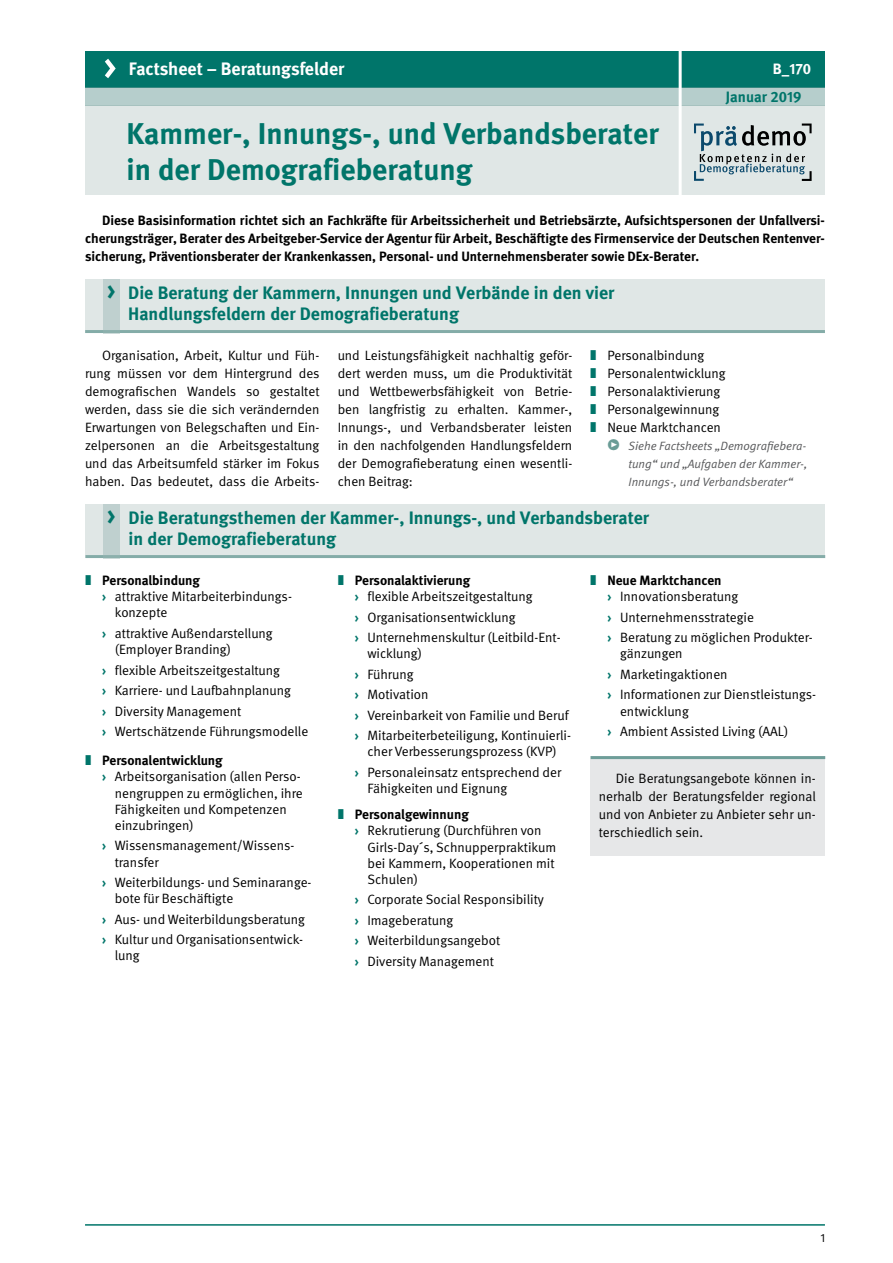
<style>
.page{position:relative;width:893px;height:1263px;background:#fff}
.page>*{position:absolute;margin:0;border:0;box-sizing:border-box;transform-origin:0 0}
.H1_Thema{font:700 30px/36px "DGUV Meta";color:#00756a}
.t1{font:700 18px/21.6px "DGUV Meta";color:#00756a}
.H3_Factsheet_neu{font:700 18px "DGUV Meta";color:#fff}
.H3_Datum{font:700 15px "DGUV Meta";color:#00756a}
.H3_Nummerierung_neu{font:700 15px "DGUV Meta";color:#fff}
.P_Fließtext_Einzug_L{font:13.5px/16.2px "DGUV Meta";color:#000}
.P_Fließtext_Einzug_L-2{font:700 13.5px/18px "DGUV Meta";color:#000;text-align:justify}
.P_Fließtext__Einzug{font:13.5px/18px "DGUV Meta";color:#000;text-align:justify}
.t2{font:italic 12px/18px "DGUV Meta";color:#58595b;text-align:justify}
.Paginierung_rechts{font:12px "DGUV Meta";color:#000}
.s1{font-size:28.5px}
.s2{font-weight:700;color:#00756a}
</style>
<div class="page">
<hr style="left:85px;top:1224px;width:740px;height:2px;background:#00756a">
<div style="left:85px;top:51px;width:740px;height:36px;background:#00756a"></div>
<div style="left:85px;top:105px;width:740px;height:90px;background:#e0e7e6"></div>
<div style="left:85px;top:87px;width:740px;height:18px;background:#b6cecc"></div>
<hr style="left:679px;top:44px;width:3px;height:153px;background:#fff">
<svg style="left:105px;top:59px;width:11px;height:19px"></svg>
<div style="left:85px;top:279px;width:740px;height:54px;background:#e0e7e6"></div>
<hr style="left:85px;top:330px;width:740px;height:3px;background:#6e9e99">
<div style="left:103px;top:279px;width:16px;height:54px;background:#bfd0cf"></div>
<div style="left:591px;top:756px;width:234px;height:99px;background:#e6e7e8"></div>
<hr style="left:591px;top:756px;width:234px;height:3px;background:#6e9e99">
<div style="left:85px;top:504px;width:740px;height:54px;background:#e0e7e6"></div>
<hr style="left:85px;top:555px;width:740px;height:3px;background:#6e9e99">
<div style="left:104px;top:504px;width:16px;height:54px;background:#bfd0cf"></div>
<svg style="left:694px;top:124px;width:118px;height:57px"></svg>
<h3 class="H3_Factsheet_neu" style="left:129px;top:58px;width:217px">Factsheet – Beratungsfelder</h3>
<h3 class="H3_Nummerierung_neu" style="left:773px;top:60px;width:40px">B_170</h3>
<h1 class="H1_Thema" style="left:126px;top:116px;width:534px">Kammer-, Innungs-, und Verbandsberater in der Demografieberatung</h1>
<h3 class="H3_Datum" style="left:726px;top:88px;width:77px">Januar 2019</h3>
<p class="P_Fließtext_Einzug_L-2" style="left:85px;top:212px;width:741px;text-indent:17px">Diese Basisinformation richtet sich an Fachkräfte für Arbeitssicherheit und Betriebsärzte, Aufsichtspersonen der Unfallversi&shy;cherungsträger, Berater des Arbeitgeber-Service der Agentur für Arbeit, Beschäftigte des Firmenservice der Deutschen Rentenver&shy;sicherung, Präventionsberater der Krankenkassen, Personal- und Unternehmensberater sowie DEx-Berater.</p>
<p class="t1" style="left:128px;top:282px;width:488px;text-indent:-21px"><span class="s1">›</span> Die Beratung der Kammern, Innungen und Verbände in den vier<br>Handlungsfeldern der Demografieberatung</p>
<p class="P_Fließtext_Einzug_L" style="left:85px;top:347px;width:236px;line-height:18px;text-align:justify;text-indent:17px">Organisation, Arbeit, Kultur und Füh&shy;rung müssen vor dem Hintergrund des demografischen Wandels so gestaltet werden, dass sie die sich verändernden Erwartungen von Belegschaften und Ein&shy;zelpersonen an die Arbeitsgestaltung und das Arbeitsumfeld stärker im Fokus haben. Das bedeutet, dass die Arbeits-</p>
<p class="P_Fließtext_Einzug_L" style="left:338px;top:347px;width:236px;line-height:18px;text-align:justify">und Leistungsfähigkeit nachhaltig geför&shy;dert werden muss, um die Produktivität und Wettbewerbsfähigkeit von Betrie&shy;ben langfristig zu erhalten. Kammer-, Innungs-, und Verbandsberater leisten in den nachfolgenden Handlungsfeldern der Demografieberatung einen wesentli&shy;chen Beitrag:</p>
<p class="P_Fließtext_Einzug_L" style="left:607px;top:348px;width:98px">Personalbindung</p>
<p class="P_Fließtext_Einzug_L" style="left:607px;top:366px;width:120px">Personalentwicklung</p>
<p class="P_Fließtext_Einzug_L" style="left:607px;top:384px;width:115px">Personalaktivierung</p>
<p class="P_Fließtext_Einzug_L" style="left:607px;top:402px;width:113px">Personalgewinnung</p>
<p class="P_Fließtext_Einzug_L" style="left:607px;top:420px;width:115px">Neue Marktchancen</p>
<p class="t2" style="left:629px;top:437px;width:180px">Siehe Factsheets „Demografiebera&shy;tung“ und „Aufgaben der Kammer-, Innungs-, und Verbandsberater“</p>
<p class="t1" style="left:129px;top:507px;width:522px;text-indent:-21px"><span class="s1">›</span> Die Beratungsthemen der Kammer-, Innungs-, und Verbandsberater in der Demografieberatung</p>
<p class="P_Fließtext_Einzug_L-2" style="left:102px;top:572px;width:99px">Personalbindung</p>
<p class="P_Fließtext_Einzug_L" style="left:115px;top:589px;width:179px;text-indent:-13px"><span class="s2">›</span> attraktive Mitarbeiterbindungs&shy;konzepte</p>
<p class="P_Fließtext_Einzug_L" style="left:115px;top:625px;width:159px;text-indent:-13px"><span class="s2">›</span> attraktive Außendarstellung (Employer Branding)</p>
<p class="P_Fließtext_Einzug_L" style="left:102px;top:662px;width:179px"><span class="s2">›</span> flexible Arbeitszeitgestaltung</p>
<p class="P_Fließtext_Einzug_L" style="left:102px;top:683px;width:190px"><span class="s2">›</span> Karriere- und Laufbahnplanung</p>
<p class="P_Fließtext_Einzug_L" style="left:102px;top:703px;width:141px"><span class="s2">›</span> Diversity Management</p>
<p class="P_Fließtext_Einzug_L" style="left:102px;top:723px;width:208px"><span class="s2">›</span> Wertschätzende Führungsmodelle</p>
<p class="P_Fließtext_Einzug_L-2" style="left:102px;top:752px;width:122px">Personalentwicklung</p>
<p class="P_Fließtext_Einzug_L" style="left:115px;top:769px;width:189px;text-indent:-13px"><span class="s2">›</span> Arbeitsorganisation (allen Perso&shy;nengruppen zu ermöglichen, ihre<br>Fähigkeiten und Kompetenzen einzubringen)</p>
<p class="P_Fließtext_Einzug_L" style="left:115px;top:838px;width:180px;text-indent:-13px"><span class="s2">›</span> Wissensmanagement/Wissens&shy;transfer</p>
<p class="P_Fließtext_Einzug_L" style="left:115px;top:874px;width:198px;text-indent:-13px"><span class="s2">›</span> Weiterbildungs- und Seminarange&shy;bote für Beschäftigte</p>
<p class="P_Fließtext_Einzug_L" style="left:102px;top:911px;width:204px"><span class="s2">›</span> Aus- und Weiterbildungsberatung</p>
<p class="P_Fließtext_Einzug_L" style="left:115px;top:932px;width:190px;text-indent:-13px"><span class="s2">›</span> Kultur und Organisationsentwick&shy;lung</p>
<p class="P_Fließtext_Einzug_L-2" style="left:355px;top:572px;width:117px">Personalaktivierung</p>
<p class="P_Fließtext_Einzug_L" style="left:355px;top:589px;width:179px"><span class="s2">›</span> flexible Arbeitszeitgestaltung</p>
<p class="P_Fließtext_Einzug_L" style="left:355px;top:609px;width:163px"><span class="s2">›</span> Organisationsentwicklung</p>
<p class="P_Fließtext_Einzug_L" style="left:367px;top:630px;width:195px;text-indent:-13px"><span class="s2">›</span> Unternehmenskultur (Leitbild-Ent&shy;wicklung)</p>
<p class="P_Fließtext_Einzug_L" style="left:355px;top:666px;width:60px"><span class="s2">›</span> Führung</p>
<p class="P_Fließtext_Einzug_L" style="left:355px;top:687px;width:75px"><span class="s2">›</span> Motivation</p>
<p class="P_Fließtext_Einzug_L" style="left:355px;top:707px;width:215px"><span class="s2">›</span> Vereinbarkeit von Familie und Beruf</p>
<p class="P_Fließtext_Einzug_L" style="left:355px;top:728px;width:218px;text-align:center"><span class="s2">›</span> Mitarbeiterbeteiligung, Kontinuierli&shy;cher Verbesserungsprozess (KVP)</p>
<p class="P_Fließtext_Einzug_L" style="left:367px;top:764px;width:195px;text-indent:-13px"><span class="s2">›</span> Personaleinsatz entsprechend der<br>Fähigkeiten und Eignung</p>
<p class="P_Fließtext_Einzug_L-2" style="left:355px;top:806px;width:116px">Personalgewinnung</p>
<p class="P_Fließtext_Einzug_L" style="left:367px;top:823px;width:190px;text-indent:-13px"><span class="s2">›</span> Rekrutierung (Durchführen von<br>Girls-Day´s, Schnupperpraktikum bei Kammern, Kooperationen mit<br>Schulen)</p>
<p class="P_Fließtext_Einzug_L" style="left:355px;top:892px;width:191px"><span class="s2">›</span> Corporate Social Responsibility</p>
<p class="P_Fließtext_Einzug_L" style="left:355px;top:912px;width:100px"><span class="s2">›</span> Imageberatung</p>
<p class="P_Fließtext_Einzug_L" style="left:355px;top:933px;width:147px"><span class="s2">›</span> Weiterbildungsangebot</p>
<p class="P_Fließtext_Einzug_L" style="left:355px;top:953px;width:141px"><span class="s2">›</span> Diversity Management</p>
<p class="P_Fließtext_Einzug_L-2" style="left:607px;top:572px;width:116px">Neue Marktchancen</p>
<p class="P_Fließtext_Einzug_L" style="left:607px;top:589px;width:133px"><span class="s2">›</span> Innovationsberatung</p>
<p class="P_Fließtext_Einzug_L" style="left:607px;top:609px;width:148px"><span class="s2">›</span> Unternehmensstrategie</p>
<p class="P_Fließtext_Einzug_L" style="left:620px;top:630px;width:194px;text-indent:-13px"><span class="s2">›</span> Beratung zu möglichen Produkter&shy;gänzungen</p>
<p class="P_Fließtext_Einzug_L" style="left:607px;top:666px;width:122px"><span class="s2">›</span> Marketingaktionen</p>
<p class="P_Fließtext_Einzug_L" style="left:620px;top:687px;width:198px;text-indent:-13px"><span class="s2">›</span> Informationen zur Dienstleistungs&shy;entwicklung</p>
<p class="P_Fließtext_Einzug_L" style="left:607px;top:723px;width:182px"><span class="s2">›</span> Ambient Assisted Living (AAL)</p>
<p class="P_Fließtext__Einzug" style="left:599px;top:770px;width:219px;text-indent:17px">Die Beratungsangebote können in&shy;nerhalb der Beratungsfelder regional und von Anbieter zu Anbieter sehr un&shy;terschiedlich sein.</p>
<h2 class="Paginierung_rechts" style="left:820px;top:1231px;width:6px">1</h2>
</div>
